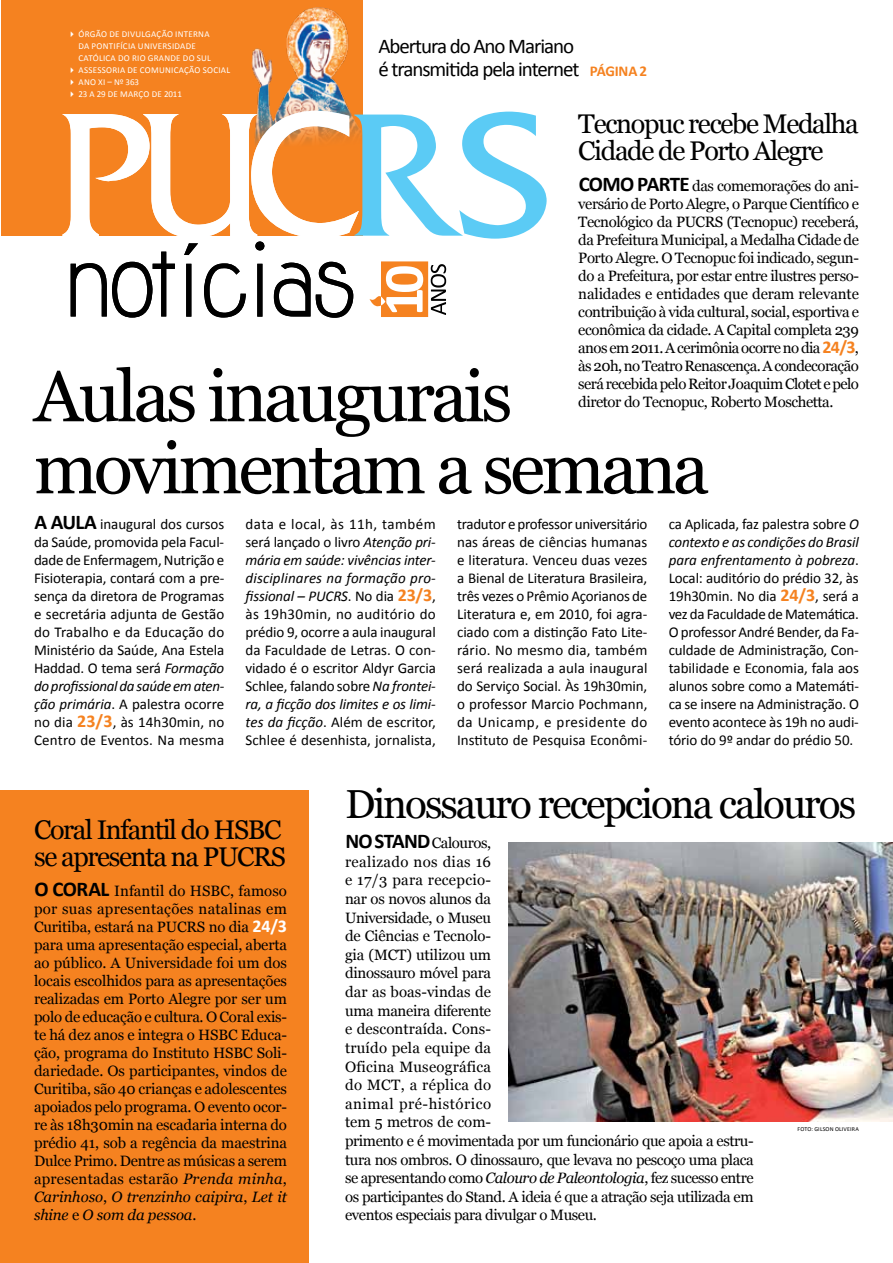
<style>
.page{position:relative;width:893px;height:1263px;background:#fff}
.page>*{position:absolute;margin:0;border:0;box-sizing:border-box;transform-origin:0 0}
.t1{font:72px/72px "Georgia";letter-spacing:-.05em;color:#000}
.t2{font:40.5px "Georgia";letter-spacing:-.05em;color:#000}
.t3{font:27px/27px "Georgia";letter-spacing:-.05em;color:#000}
.t4{font:21px/22.5px "Calibri";letter-spacing:-.05em;color:#000}
.t5{font:15px/18px "Georgia";letter-spacing:-.025em;color:#000;text-align:justify}
.t6{font:15px/18px "Calibri";letter-spacing:-.01em;color:#000;text-align:justify}
.t7{font:9px/12px "Calibri";letter-spacing:.03em;color:#fff}
.t8{font:6px "Calibri";letter-spacing:.03em;color:#000}
.s1{font-weight:700;font-size:15px;color:#f58220}
.s2{font-family:"Calibri";font-weight:700;font-size:21px}
.s3{font-family:"Calibri";font-weight:700;font-size:18px;color:#f58220}
.s4{font-weight:700;font-size:21px}
.s5{font-style:italic}
.s6{font-weight:700;font-size:18px;color:#f58220}
.s7{font-family:"Calibri";font-weight:700;font-size:18px;color:#fff}
</style>
<div class="page">
<div style="left:1px;top:0;width:361px;height:235px;background:#f58220"></div>
<img style="left:251px;top:5px;width:112px;height:106px">
<svg style="left:63px;top:111px;width:484px;height:207px"></svg>
<div style="left:0;top:791px;width:308px;height:472px;background:#f58220"></div>
<img style="left:508px;top:842px;width:385px;height:279px">
<p class="t7" style="left:79px;top:28px;width:132px;text-indent:-11px">✔ ÓRGÃO DE DIVULGAÇÃO INTERNA da Ponti</p>
<p class="t7" style="left:116px;top:40px;width:34px">fícia Univer</p>
<p class="t7" style="left:168px;top:40px;width:10px">sidade</p>
<p class="t7" style="left:79px;top:52px;width:6px">Católi</p>
<p class="t7" style="left:106px;top:52px;width:55px">ca do Rio Grande</p>
<p class="t7" style="left:183px;top:52px;width:20px">do Sul</p>
<p class="t7" style="left:68px;top:64px;width:45px">✔ Assessoria</p>
<p class="t7" style="left:128px;top:64px;width:58px">de Comunicação</p>
<p class="t7" style="left:203px;top:64px;width:21px">Social</p>
<p class="t7" style="left:68px;top:76px;width:73px">✔ Ano Xi – Nº 363</p>
<p class="t7" style="left:68px;top:88px;width:116px">✔ 23 a 29 de março de 2011</p>
<h3 class="t4" style="left:378px;top:35px;width:270px">Abertura do Ano Mariano<br>é transmitida pela internet <span class="s1">PÁGINA 2</span></h3>
<h3 class="t3" style="left:578px;top:111px;width:282px">Tecnopuc recebe Medalha<br>Cidade de Porto Alegre</h3>
<p class="t5" style="left:578px;top:177px;width:282px"><span class="s2">COMO PARTE</span> das comemorações do ani&shy;versário de Porto Alegre, o Parque Científico e Tecnológico da PUCRS (Tecnopuc) receberá, da Prefeitura Municipal, a Medalha Cidade de Porto Alegre. O Tecnopuc foi indicado, segun&shy;do a Prefeitura, por estar entre ilustres perso&shy;nalidades e entidades que deram relevante contribuição à vida cultural, social, esportiva e econômica da cidade. A Capital completa 239 anos em 2011. A cerimônia ocorre no dia <span class="s3">24/3</span>, às 20h, no Teatro Renascença. A condecoração será recebida pelo Reitor Joaquim Clotet e pelo diretor do Tecnopuc, Roberto Moschetta.</p>
<h1 class="t1" style="left:34px;top:362px;width:677px">Aulas inaugurais movimentam a semana</h1>
<p class="t6" style="left:34px;top:515px;width:192px"><span class="s4">A AULA</span> inaugural dos cursos da Saúde, promovida pela Facul&shy;dade de Enfermagem, Nutrição e Fisioterapia, contará com a pre&shy;sença da diretora de Programas e secretária adjunta de Gestão do Trabalho e da Educação do M inistério da Saúde, Ana Estela Haddad. O tema será <span class="s5">Formação do profissional da saúde em aten&shy;ção primária</span>. A palestra ocorre no dia <span class="s6">23/3</span>, às 14h30min, no Centro de Eventos. N a mesma</p>
<p class="t6" style="left:246px;top:515px;width:192px">data e local, às 11h, também será lançado o livro <span class="s5">Atenção pri&shy;mária em saúde: vivências inter&shy;disciplinares na formação pro&shy;fissional – PUCRS</span>. No dia <span class="s6">23/3</span>, às 19h30min, no auditório do prédio 9, ocorre a aula inaugural da Faculdade de Letras. O con&shy;vidado é o escritor Aldyr Garcia Schlee, falando sobre <span class="s5">Na frontei&shy;ra, a ficção dos limites e os limi&shy;tes da ficção</span>. Além de escritor, Schlee é desenhista, jornalista,</p>
<p class="t6" style="left:457px;top:515px;width:192px">tradutor e professor universitário nas áreas de ciências humanas e literatura. Venceu duas vezes a Bienal de Literatura Brasileira, três vezes o Prêmio Açorianos de Literatura e, em 2010, foi agra&shy;ciado com a distinção Fato Lite&shy;rário. No mesmo dia, também será realizada a aula inaugural do Serviço Social. Às 19h30min, o professor M arcio Pochmann, da Unicamp, e presidente do I nstituto de Pesquisa Econômi-</p>
<p class="t6" style="left:669px;top:515px;width:192px">ca Aplicada, faz palestra sobre <span class="s5">O contexto e as condições do Brasil para enfrentamento à pobreza</span>.<br>Local: auditório do prédio 32, às 19h30min. No dia <span class="s6">24/3</span>, será a vez da Faculdade de Matemática.<br>O professor André Bender, da Fa&shy;culdade de Administração, Con&shy;tabilidade e Economia, fala aos alunos sobre como a Matemáti&shy;ca se insere na Administração. O evento acontece às 19h no audi&shy;tório do 9º andar do prédio 50.</p>
<h3 class="t3" style="left:34px;top:817px;width:253px">Coral Infantil do HSBC se apresenta na PUCRS</h3>
<p class="t5" style="left:34px;top:882px;width:255px"><span class="s2">O CORAL</span> Infantil do HSBC, famoso por suas apresentações natalinas em Curitiba, estará na PUCRS no dia <span class="s7">24/3 </span>para uma apresentação especial, aberta ao público. A Universidade foi um dos locais escolhidos para as apresentações realizadas em Porto Alegre por ser um polo de educação e cultura. O Coral exis&shy;te há dez anos e integra o HSBC Educa&shy;ção, programa do Instituto HSBC Soli&shy;dariedade. Os participantes, vindos de Curitiba, são 40 crianças e adolescentes apoiados pelo programa. O evento ocor&shy;re às 18h30min na escadaria interna do prédio 41, sob a regência da maestrina Dulce Primo. Dentre as músicas a serem apresentadas estarão <span class="s5">Prenda minha</span>, <span class="s5">Carinhoso</span>, <span class="s5">O trenzinho caipira</span>, <span class="s5">Let it shine</span> e <span class="s5">O som da pessoa</span>.</p>
<h2 class="t2" style="left:345px;top:779px;width:512px">Dinossauro recepciona calouros</h2>
<p class="t5" style="left:345px;top:834px;width:410px;line-height:18.6px;text-align:left"><span class="s2">NO STAN D</span> Calouros,<br>realizado nos dias 16<br>e 17/3 para recepcio-<br>nar os novos alunos da<br>Universidade, o Museu<br>de Ciências e Tecnolo-<br>gia (MCT) utilizou um<br>dinossauro móvel para<br>dar as boas-vindas de<br>uma maneira diferente<br>e descontraída. Cons-<br>truído pela equipe da<br>Oficina Museográfica<br>do MCT, a réplica do<br>animal pré-histórico<br>tem 5 metros de com-<br>primento e é movimentada por um funcionário que apoia a estru&shy;tura nos ombros. O dinossauro, que levava no pescoço uma placa se apresentando como <span class="s5">Calouro de Paleontologia</span>, fez sucesso entre os participantes do Stand. A ideia é que a atração seja utilizada em eventos especiais para divulgar o Museu.</p>
<p class="t8" style="left:798px;top:1125px;width:62px">Foto: Gilson Oliveira</p>
</div>
